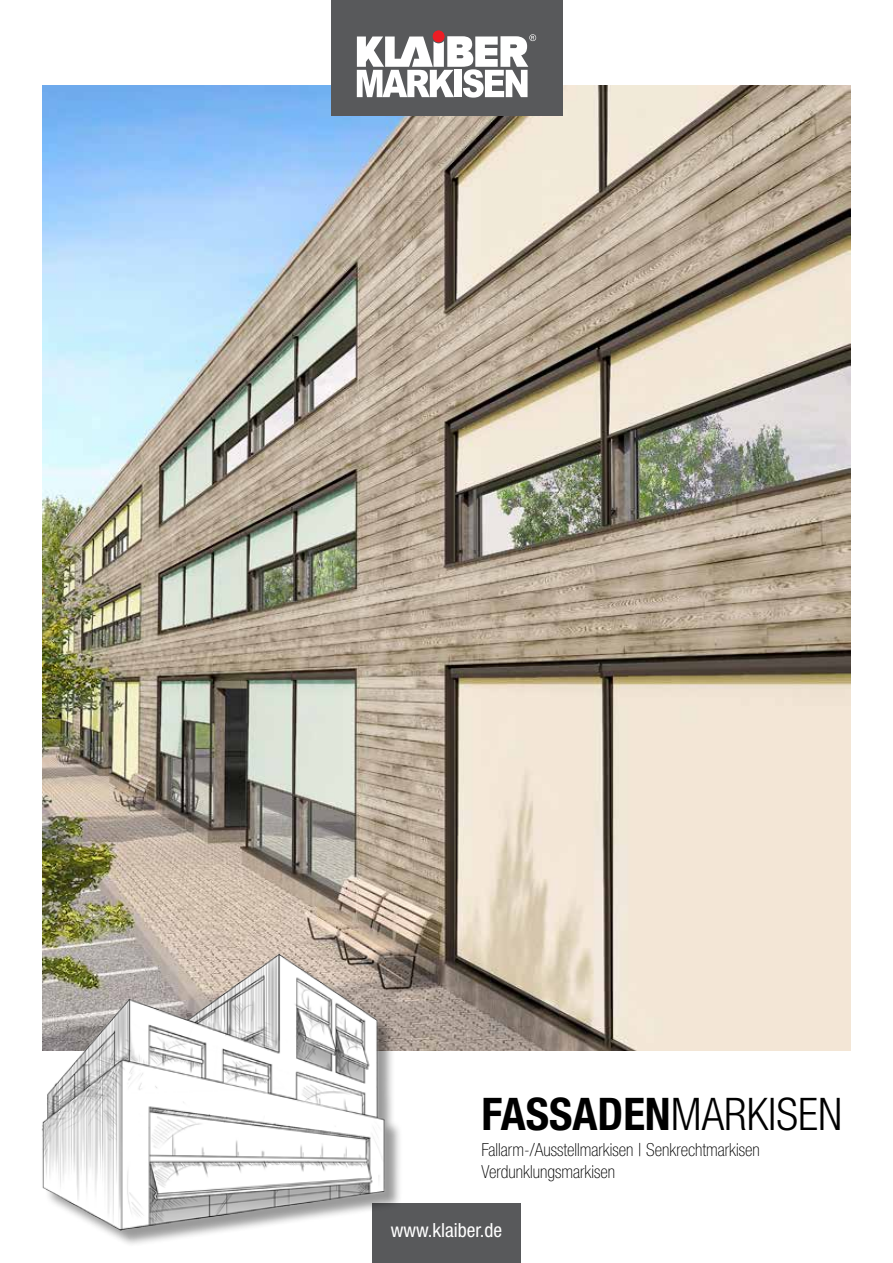
<style>
.page{position:relative;width:893px;height:1263px;background:#fff}
.page>*{position:absolute;margin:0;border:0;box-sizing:border-box;transform-origin:0 0}
.t1{font:700 condensed 45px "Helvetica Neue LT Std";color:#000}
.t2{font:condensed 19.5px "Helvetica Neue LT Std";color:#fff}
.t3{font:100 condensed 18px/21.6px "Helvetica Neue LT Std";color:#000}
.s1{font-weight:300}
</style>
<div class="page">
<img style="left:43px;top:85px;width:807px;height:965px">
<div style="left:372px;top:1203px;width:149px;height:60px;background:#58595b"></div>
<div style="left:331px;top:0;width:231px;height:116px;background:#58595b"></div>
<div style="left:433px;top:31px;width:11px;height:11px;background:#ed1d24;border-radius:50%"></div>
<svg style="left:357px;top:34px;width:179px;height:64px"></svg>
<img style="left:41px;top:931px;width:376px;height:313px">
<h1 class="t1" style="left:482px;top:1087px;width:362px">FASSADEN<span class="s1">MARKISEN</span></h1>
<p class="t3" style="left:482px;top:1139px;width:280px">Fallarm-/Ausstellmarkisen | Senkrechtmarkisen<br>Verdunklungsmarkisen</p>
<p class="t2" style="left:391px;top:1219px;width:113px">www.klaiber.de</p>
</div>
